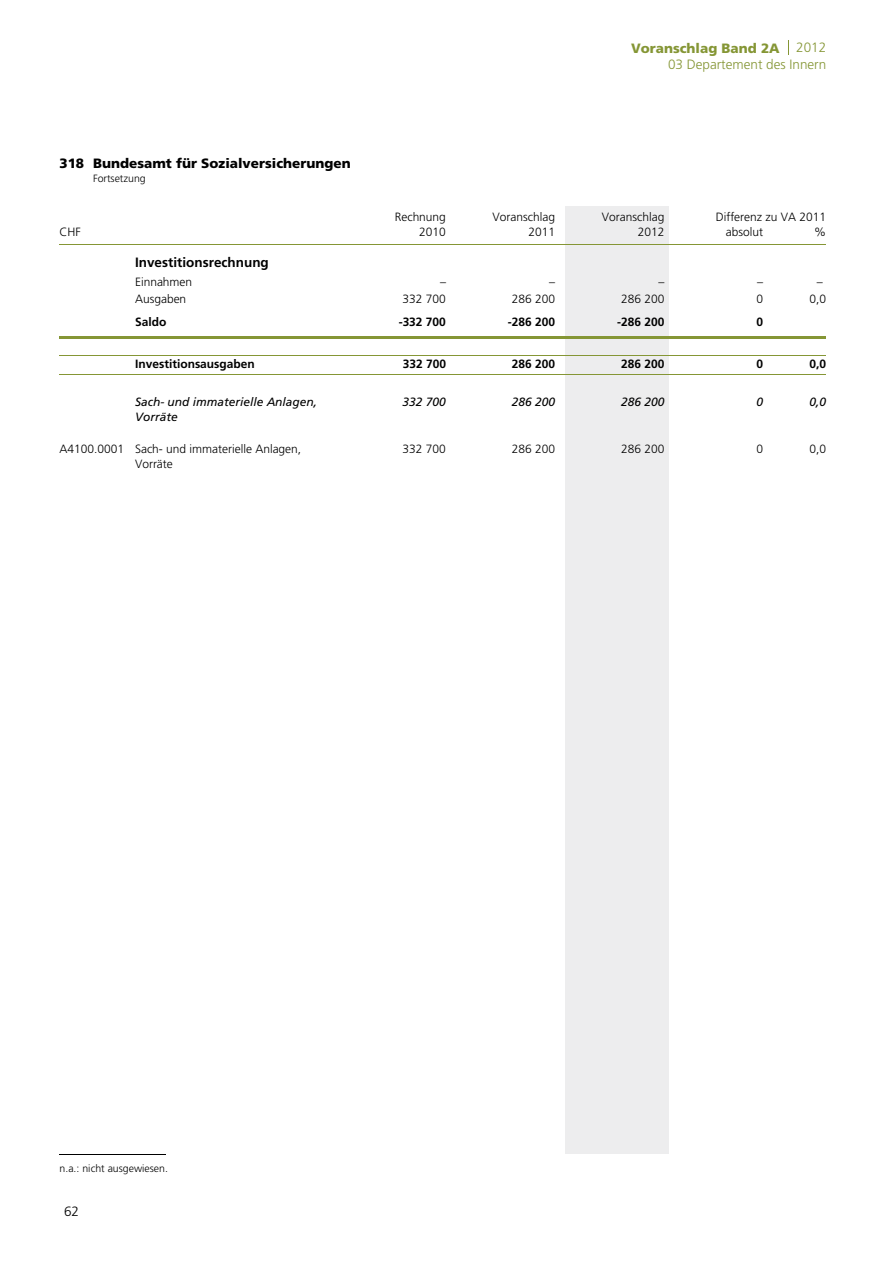
<style>
.page{position:relative;width:893px;height:1263px;background:#fff}
.page>*{position:absolute;margin:0;border:0;box-sizing:border-box;transform-origin:0 0}
.t1{font:300 13.5px/16px "Frutiger";color:#859635;text-align:right}
.t2{font:900 13.5px "Frutiger";color:#000}
.t3{font:700 13.5px "Frutiger";color:#000}
.t4{font:300 13.5px "Frutiger LT Std";color:#000}
.t5{font:300 12px/14.7px "Frutiger";color:#000}
.t6{font:700 12px "Frutiger";color:#000}
.t7{font:italic 12px/15px "Frutiger";color:#000}
.t8{font:300 10.5px "Frutiger";color:#000}
.s1{font-weight:900}
</style>
<div class="page">
<div style="left:566px;top:206px;width:102px;height:948px;background:#ededee"></div>
<svg style="left:788px;top:40px;width:1px;height:15px"></svg>
<hr style="left:59px;top:244px;width:767px;height:1px;background:#859635">
<hr style="left:59px;top:336px;width:767px;height:2px;background:#859635">
<hr style="left:59px;top:355px;width:767px;height:1px;background:#859635">
<hr style="left:59px;top:374px;width:767px;height:1px;background:#859635">
<hr style="left:59px;top:1154px;width:107px;height:1px;background:#000">
<p class="t2" style="left:59px;top:158px;width:293px">318 Bundesamt für Sozialversicherungen</p>
<p class="t8" style="left:93px;top:174px;width:54px">Fortsetzung</p>
<p class="t5" style="left:59px;top:225px;width:23px">CHF</p>
<p class="t5" style="left:395px;top:211px;width:53px;text-align:right">Rechnung<br>2010</p>
<p class="t5" style="left:493px;top:211px;width:64px;text-align:right">Voranschlag<br>2011</p>
<p class="t3" style="left:135px;top:257px;width:135px">Investitionsrechnung</p>
<p class="t5" style="left:135px;top:276px;width:59px">Einnahmen</p>
<p class="t5" style="left:440px;top:275px;width:7px">–</p>
<p class="t5" style="left:549px;top:275px;width:7px">–</p>
<p class="t1" style="left:631px;top:41px;width:196px"><span class="s1">Voranschlag Band 2A</span> 2012<br>03 Departement des Innern</p>
<p class="t5" style="left:602px;top:211px;width:64px">Voranschlag</p>
<p class="t5" style="left:638px;top:225px;width:28px">2012</p>
<p class="t5" style="left:726px;top:211px;width:102px;text-indent:-10px">Differenz zu VA 2011 absolut</p>
<p class="t5" style="left:814px;top:225px;width:13px">%</p>
<p class="t5" style="left:658px;top:276px;width:7px">–</p>
<p class="t5" style="left:757px;top:276px;width:7px">–</p>
<p class="t5" style="left:817px;top:276px;width:7px">–</p>
<p class="t5" style="left:135px;top:292px;width:53px">Ausgaben</p>
<p class="t5" style="left:403px;top:292px;width:45px">332 700</p>
<p class="t5" style="left:756px;top:292px;width:8px">0</p>
<p class="t5" style="left:512px;top:292px;width:45px">286 200</p>
<p class="t5" style="left:621px;top:292px;width:45px">286 200</p>
<p class="t5" style="left:809px;top:292px;width:18px">0,0</p>
<p class="t6" style="left:135px;top:317px;width:33px">Saldo</p>
<p class="t6" style="left:399px;top:317px;width:49px">-332 700</p>
<p class="t6" style="left:508px;top:317px;width:49px">-286 200</p>
<p class="t6" style="left:756px;top:317px;width:8px">0</p>
<p class="t6" style="left:617px;top:317px;width:49px">-286 200</p>
<p class="t6" style="left:135px;top:359px;width:121px">Investitionsausgaben</p>
<p class="t6" style="left:403px;top:359px;width:45px">332 700</p>
<p class="t6" style="left:512px;top:359px;width:45px">286 200</p>
<p class="t6" style="left:621px;top:359px;width:45px">286 200</p>
<p class="t6" style="left:756px;top:359px;width:8px">0</p>
<p class="t6" style="left:809px;top:359px;width:18px">0,0</p>
<p class="t7" style="left:135px;top:395px;width:184px">Sach- und immaterielle Anlagen,<br>Vorräte</p>
<p class="t7" style="left:403px;top:395px;width:45px">332 700</p>
<p class="t7" style="left:756px;top:395px;width:8px">0</p>
<p class="t7" style="left:809px;top:395px;width:18px">0,0</p>
<p class="t7" style="left:512px;top:395px;width:45px">286 200</p>
<p class="t7" style="left:621px;top:395px;width:45px">286 200</p>
<p class="t5" style="left:135px;top:442px;width:168px;text-indent:-76px">A4100.0001 Sach- und immaterielle Anlagen,<br>Vorräte</p>
<p class="t5" style="left:403px;top:442px;width:45px">332 700</p>
<p class="t5" style="left:756px;top:442px;width:8px">0</p>
<p class="t5" style="left:809px;top:442px;width:18px">0,0</p>
<p class="t5" style="left:512px;top:442px;width:45px">286 200</p>
<p class="t5" style="left:621px;top:442px;width:45px">286 200</p>
<p class="t8" style="left:60px;top:1164px;width:110px">n.a.: nicht ausgewiesen.</p>
<p class="t4" style="left:64px;top:1206px;width:16px">62</p>
</div>
